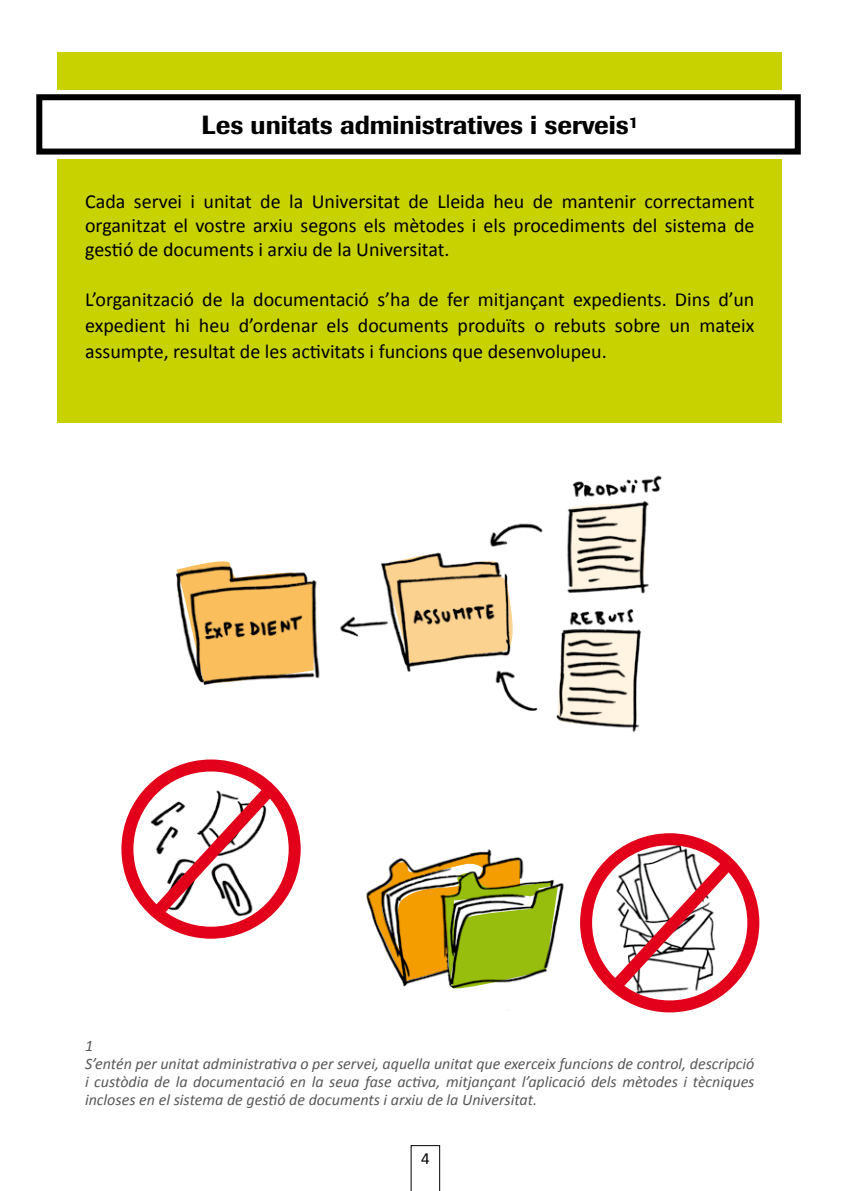
<style>
.page{position:relative;width:851px;height:1191px;background:#fff}
.page>*{position:absolute;margin:0;border:0;box-sizing:border-box;transform-origin:0 0}
.t1{font:500 26px "Imago";color:#000}
.t2{font:20px/24px "Calibri";color:#000;text-align:justify}
.t3{font:17px "Calibri";color:#000}
.t4{font:italic 16px/18px "Calibri";color:#58585a}
</style>
<div class="page">
<svg style="left:410px;top:1145px;width:30px;height:46px"></svg>
<div style="left:57px;top:52px;width:724px;height:371px;background:#c8d200"></div>
<div style="left:31px;top:90px;width:777px;height:69px;background:#fff"></div>
<div style="left:36px;top:94px;width:764px;height:61px;border:6px solid #000"></div>
<img style="left:176px;top:475px;width:486px;height:257px">
<img style="left:620px;top:836px;width:99px;height:12px">
<div style="left:580px;top:833px;width:179px;height:179px;border:12px solid #e2001a;border-radius:50%"></div>
<svg style="left:598px;top:848px;width:146px;height:155px"></svg>
<img style="left:126px;top:794px;width:124px;height:137px">
<div style="left:121px;top:759px;width:179px;height:179px;border:12px solid #e2001a;border-radius:50%"></div>
<svg style="left:140px;top:774px;width:145px;height:156px"></svg>
<img style="left:366px;top:849px;width:217px;height:161px">
<h1 class="t1" style="left:201px;top:109px;width:438px">Les unitats administratives i serveis<sup>1</sup></h1>
<p class="t2" style="left:85px;top:188px;width:670px">Cada servei i unitat de la Universitat de Lleida heu de mantenir correctament organitzat el vostre arxiu segons els mètodes i els procediments del sistema de gestió de documents i arxiu de la Universitat.</p>
<p class="t2" style="left:85px;top:285px;width:670px;line-height:26px">L’organització de la documentació s’ha de fer mitjançant expedients. Dins d’un expedient hi heu d’ordenar els documents produïts o rebuts sobre un mateix assumpte, resultat de les activitats i funcions que desenvolupeu.</p>
<p class="t4" style="left:85px;top:1036px;width:670px">1<br>S’entén per unitat administrativa o per servei, aquella unitat que exerceix funcions de control, descripció i custòdia de la documentació en la seua fase activa, mitjançant l’aplicació dels mètodes i tècniques incloses en el sistema de gestió de documents i arxiu de la Universitat.</p>
<p class="t3" style="left:421px;top:1147px;width:10px">4</p>
</div>
